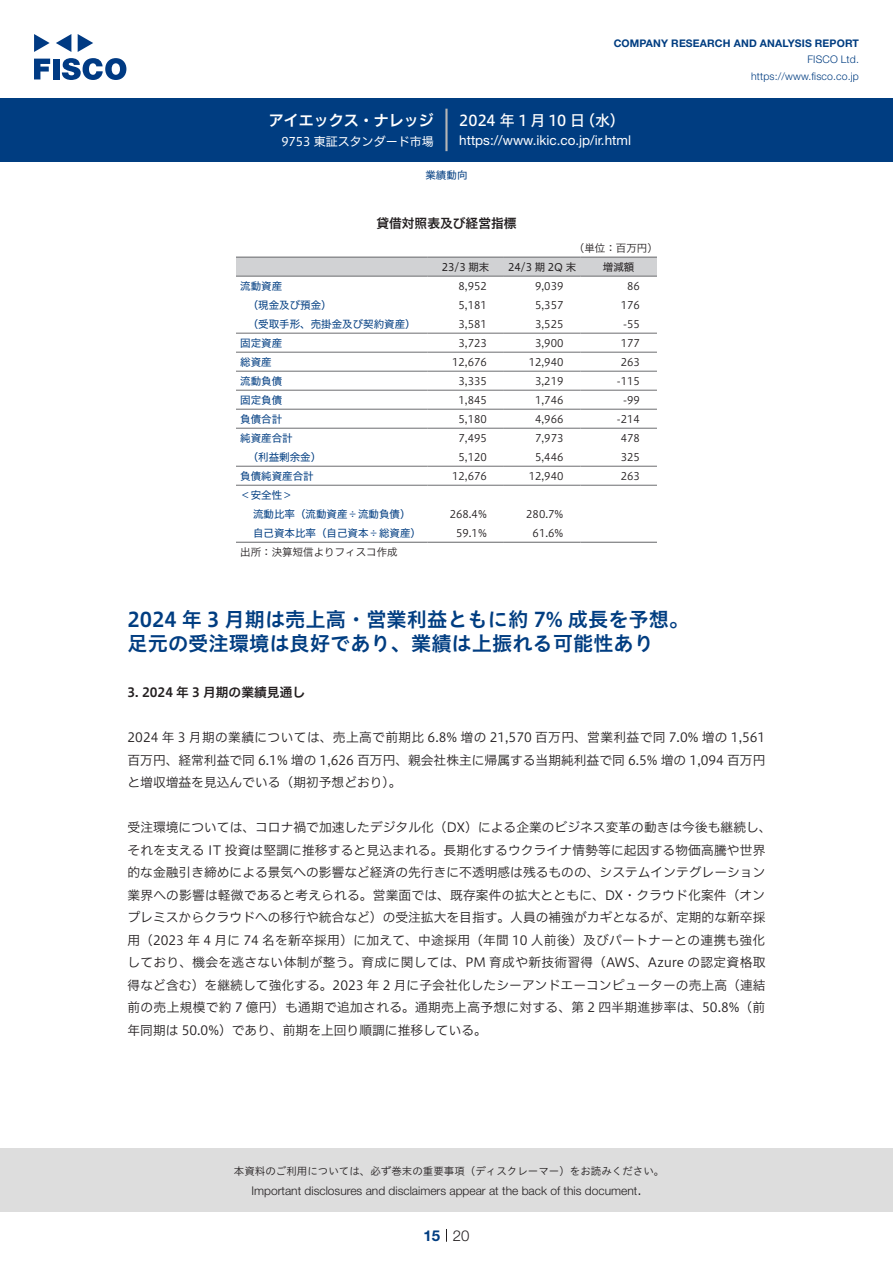
<style>
.page{position:relative;width:893px;height:1263px;background:#fff}
.page>*{position:absolute;margin:0;border:0;box-sizing:border-box;transform-origin:0 0}
.t1{font:20.25px/24px "Hiragino UD Sans Std W6";color:#003d81}
.t2{font:15px "Hiragino UD Sans F Std N W5";color:#fff}
.t3{font:15px "Hiragino UD Sans F Std N W6";color:#fff}
.t4{font:300 15px "Helvetica Neue LT Std";color:#231f20}
.t5{font:700 15px "Helvetica Neue LT Std";color:#003d81}
.t6{font:13.5px "Helvetica Neue LT Std";color:#fff}
.t7{font:12.75px/22.5px "Hiragino UD Sans F Std N W3";letter-spacing:.005em;color:#231f20;text-align:justify}
.t8{font:12.75px "Hiragino UD Sans F Std N W6";color:#231f20}
.t9{font:300 12px "Helvetica Neue LT Std";color:#231f20}
.t10{font:12px "Hiragino UD Sans F Std N W4";color:#fff}
.t11{font:10.5px "Hiragino UD Sans F Std N W3";color:#231f20}
.t12{font:10.5px/19px "Hiragino UD Sans F Std N W4";color:#003d81}
.t13{font:10.5px "Hiragino UD Sans Std W3";color:#231f20}
.t14{font:700 10.5px "Helvetica Neue LT Std";letter-spacing:.015em;color:#003d81}
.t15{font:300 10.5px/16.5px "Helvetica Neue LT Std";letter-spacing:.015em;color:#003d81;text-align:right}
.t16{font:10.5px "Hiragino UD Sans F Std N W4";color:#231f20}
</style>
<div class="page">
<div style="left:0;top:1148px;width:893px;height:64px;background:#ddd"></div>
<svg style="left:34px;top:59px;width:16px;height:20px"></svg>
<div style="left:53px;top:59px;width:6px;height:20px;background:#003a83"></div>
<svg style="left:62px;top:58px;width:64px;height:22px"></svg>
<svg style="left:34px;top:34px;width:16px;height:18px"></svg>
<svg style="left:78px;top:34px;width:15px;height:18px"></svg>
<svg style="left:56px;top:34px;width:15px;height:18px"></svg>
<div style="left:0;top:98px;width:893px;height:64px;background:#003d81"></div>
<hr style="left:445px;top:109px;width:3px;height:42px;background:#b5b5b6">
<svg style="left:446px;top:1229px;width:1px;height:13px"></svg>
<div style="left:236px;top:258px;width:421px;height:18px;background:#d1d2d4"></div>
<hr style="left:236px;top:276px;width:191px;height:1px;background:#6c6d70">
<hr style="left:427px;top:276px;width:77px;height:1px;background:#6c6d70">
<hr style="left:504px;top:276px;width:76px;height:1px;background:#6c6d70">
<hr style="left:580px;top:276px;width:77px;height:1px;background:#6c6d70">
<hr style="left:236px;top:333px;width:191px;height:1px;background:#6c6d70">
<hr style="left:427px;top:333px;width:77px;height:1px;background:#6c6d70">
<hr style="left:504px;top:333px;width:76px;height:1px;background:#6c6d70">
<hr style="left:580px;top:333px;width:77px;height:1px;background:#6c6d70">
<hr style="left:236px;top:352px;width:191px;height:1px;background:#6c6d70">
<hr style="left:427px;top:352px;width:77px;height:1px;background:#6c6d70">
<hr style="left:504px;top:352px;width:76px;height:1px;background:#6c6d70">
<hr style="left:580px;top:352px;width:77px;height:1px;background:#6c6d70">
<hr style="left:236px;top:371px;width:191px;height:1px;background:#6c6d70">
<hr style="left:427px;top:371px;width:77px;height:1px;background:#6c6d70">
<hr style="left:504px;top:371px;width:76px;height:1px;background:#6c6d70">
<hr style="left:580px;top:371px;width:77px;height:1px;background:#6c6d70">
<hr style="left:236px;top:390px;width:191px;height:1px;background:#6c6d70">
<hr style="left:427px;top:390px;width:77px;height:1px;background:#6c6d70">
<hr style="left:504px;top:390px;width:76px;height:1px;background:#6c6d70">
<hr style="left:580px;top:390px;width:77px;height:1px;background:#6c6d70">
<hr style="left:236px;top:409px;width:191px;height:1px;background:#6c6d70">
<hr style="left:427px;top:409px;width:77px;height:1px;background:#6c6d70">
<hr style="left:504px;top:409px;width:76px;height:1px;background:#6c6d70">
<hr style="left:580px;top:409px;width:77px;height:1px;background:#6c6d70">
<hr style="left:236px;top:428px;width:191px;height:1px;background:#6c6d70">
<hr style="left:427px;top:428px;width:77px;height:1px;background:#6c6d70">
<hr style="left:504px;top:428px;width:76px;height:1px;background:#6c6d70">
<hr style="left:580px;top:428px;width:77px;height:1px;background:#6c6d70">
<hr style="left:236px;top:466px;width:191px;height:1px;background:#6c6d70">
<hr style="left:427px;top:466px;width:77px;height:1px;background:#6c6d70">
<hr style="left:504px;top:466px;width:76px;height:1px;background:#6c6d70">
<hr style="left:580px;top:466px;width:77px;height:1px;background:#6c6d70">
<hr style="left:236px;top:485px;width:191px;height:1px;background:#6c6d70">
<hr style="left:427px;top:485px;width:77px;height:1px;background:#6c6d70">
<hr style="left:504px;top:485px;width:76px;height:1px;background:#6c6d70">
<hr style="left:580px;top:485px;width:77px;height:1px;background:#6c6d70">
<hr style="left:236px;top:257px;width:191px;height:1px;background:#6c6d70">
<hr style="left:427px;top:257px;width:77px;height:1px;background:#6c6d70">
<hr style="left:504px;top:257px;width:76px;height:1px;background:#6c6d70">
<hr style="left:580px;top:257px;width:77px;height:1px;background:#6c6d70">
<hr style="left:236px;top:542px;width:191px;height:1px;background:#6c6d70">
<hr style="left:427px;top:542px;width:77px;height:1px;background:#6c6d70">
<hr style="left:504px;top:542px;width:76px;height:1px;background:#6c6d70">
<hr style="left:580px;top:542px;width:77px;height:1px;background:#6c6d70">
<p class="t3" style="left:269px;top:109px;width:167px">アイエックス・ナレッジ</p>
<p class="t10" style="left:281px;top:132px;width:154px">9753 東証スタンダード市場</p>
<p class="t14" style="left:614px;top:37px;width:247px">COMPANY RESEARCH AND ANALYSIS REPORT</p>
<p class="t15" style="left:751px;top:51px;width:109px">FISCO Ltd. https://www.fisco.co j p.</p>
<p class="t2" style="left:580px;top:109px;width:46px">（水(</p>
<p class="t2" style="left:459px;top:109px;width:127px">2024 年 1 月 10 日</p>
<p class="t6" style="left:459px;top:132px;width:173px">https://www.ikic.co j p. .i r/ html</p>
<p class="t12" style="left:425px;top:165px;width:43px">業績動向</p>
<p class="t8" style="left:376px;top:214px;width:142px">貸借対照表及び経営指標</p>
<p class="t16" style="left:442px;top:259px;width:49px">23/3 期末</p>
<p class="t11" style="left:574px;top:240px;width:85px">（単位：百万円(</p>
<p class="t16" style="left:603px;top:259px;width:33px">増減額</p>
<p class="t16" style="left:508px;top:259px;width:69px">24/3 期 2Q 末</p>
<p class="t12" style="left:240px;top:276px;width:43px">流動資産</p>
<p class="t11" style="left:459px;top:278px;width:30px">8,952</p>
<p class="t11" style="left:535px;top:278px;width:30px">9,039</p>
<p class="t11" style="left:627px;top:278px;width:14px">86</p>
<p class="t12" style="left:248px;top:295px;width:85px">（現金及び預金(</p>
<p class="t11" style="left:459px;top:297px;width:30px">5,181</p>
<p class="t11" style="left:535px;top:297px;width:30px">5,357</p>
<p class="t11" style="left:621px;top:297px;width:21px">176</p>
<p class="t12" style="left:248px;top:314px;width:169px">（受取手形、売掛金及び契約資産(</p>
<p class="t11" style="left:459px;top:316px;width:30px">3,581</p>
<p class="t11" style="left:535px;top:316px;width:30px">3,525</p>
<p class="t11" style="left:623px;top:316px;width:18px">-55</p>
<p class="t12" style="left:240px;top:333px;width:43px">固定資産</p>
<p class="t11" style="left:459px;top:335px;width:30px">3,723</p>
<p class="t11" style="left:535px;top:335px;width:30px">3,900</p>
<p class="t11" style="left:621px;top:335px;width:21px">177</p>
<p class="t12" style="left:240px;top:352px;width:33px">総資産</p>
<p class="t11" style="left:452px;top:354px;width:36px">12,676</p>
<p class="t11" style="left:529px;top:354px;width:36px">12,940</p>
<p class="t11" style="left:621px;top:354px;width:21px">263</p>
<p class="t12" style="left:240px;top:371px;width:43px">流動負債</p>
<p class="t11" style="left:459px;top:373px;width:30px">3,335</p>
<p class="t11" style="left:535px;top:373px;width:30px">3,219</p>
<p class="t11" style="left:617px;top:373px;width:25px">-115</p>
<p class="t12" style="left:240px;top:390px;width:43px">固定負債</p>
<p class="t11" style="left:459px;top:392px;width:30px">1,845</p>
<p class="t11" style="left:535px;top:392px;width:30px">1,746</p>
<p class="t11" style="left:623px;top:392px;width:18px">-99</p>
<p class="t12" style="left:240px;top:409px;width:43px">負債合計</p>
<p class="t11" style="left:459px;top:411px;width:30px">5,180</p>
<p class="t11" style="left:535px;top:411px;width:30px">4,966</p>
<p class="t11" style="left:617px;top:411px;width:25px">-214</p>
<p class="t12" style="left:240px;top:428px;width:54px">純資産合計</p>
<p class="t11" style="left:459px;top:430px;width:30px">7,495</p>
<p class="t11" style="left:535px;top:430px;width:30px">7,973</p>
<p class="t11" style="left:621px;top:430px;width:21px">478</p>
<p class="t12" style="left:248px;top:447px;width:75px">（利益剰余金(</p>
<p class="t11" style="left:459px;top:449px;width:30px">5,120</p>
<p class="t11" style="left:535px;top:449px;width:30px">5,446</p>
<p class="t11" style="left:621px;top:449px;width:21px">325</p>
<p class="t12" style="left:240px;top:466px;width:75px">負債純資産合計＜安全性&lt;</p>
<p class="t11" style="left:452px;top:468px;width:36px">12,676</p>
<p class="t11" style="left:529px;top:468px;width:36px">12,940</p>
<p class="t11" style="left:621px;top:468px;width:21px">263</p>
<p class="t12" style="left:253px;top:504px;width:159px">流動比率（流動資産÷流動負債(</p>
<p class="t11" style="left:450px;top:506px;width:39px">268.4%</p>
<p class="t11" style="left:526px;top:506px;width:39px">280.7%</p>
<p class="t12" style="left:253px;top:523px;width:169px">自己資本比率（自己資本÷総資産(</p>
<p class="t11" style="left:240px;top:544px;width:159px">出所：決算短信よりフィスコ作成</p>
<p class="t11" style="left:456px;top:525px;width:32px">59.1%</p>
<p class="t11" style="left:533px;top:525px;width:32px">61.6%</p>
<h1 class="t1" style="left:128px;top:606px;width:563px">2024 年 3 月期は売上高・営業利益ともに約 7% 成長を予想。足元の受注環境は良好であり、業績は上振れる可能性あり</h1>
<p class="t8" style="left:128px;top:682px;width:179px">3. 2024 年 3 月期の業績見通し</p>
<p class="t7" style="left:128px;top:725px;width:639px">2024 年 3 月期の業績については、売上高で前期比 6.8% 増の 21,570 百万円、営業利益で同 7.0% 増の 1,561百万円、経常利益で同 6.1% 増の 1,626 百万円、親会社株主に帰属する当期純利益で同 6.5% 増の 1,094 百万円と増収増益を見込んでいる（期初予想どおり。(</p>
<p class="t7" style="left:128px;top:815px;width:645px;text-align:left">受注環境については、コロナ禍で加速したデジタル化（DX）による企業のビジネス変革の動きは今後も継続し、それを支える IT 投資は堅調に推移すると見込まれる。長期化するウクライナ情勢等に起因する物価高騰や世界的な金融引き締めによる景気への影響など経済の先行きに不透明感は残るものの、システムインテグレーション業界への影響は軽微であると考えられる。営業面では、既存案件の拡大とともに、DX・クラウド化案件（オンプレミスからクラウドへの移行や統合など）の受注拡大を目指す。人員の補強がカギとなるが、定期的な新卒採用（2023 年 4 月に 74 名を新卒採用）に加えて、中途採用（年間 10 人前後）及びパートナーとの連携も強化しており、機会を逃さない体制が整う。育成に関しては、PM 育成や新技術習得（AWS、Azure の認定資格取得など含む）を継続して強化する。2023 年 2 月に子会社化したシーアンドエーコンピューターの売上高（連結前の売上規模で約 7 億円）も通期で追加される。通期売上高予想に対する、第 2 四半期進捗率は、50.8%（前年同期は 50.0%）であり、前期を上回り順調に推移している。</p>
<p class="t13" style="left:234px;top:1163px;width:432px">本資料のご利用については、必ず巻末の重要事項（ディスクレーマー）をお読みください。</p>
<p class="t4" style="left:637px;top:1180px;width:6px">.</p>
<p class="t9" style="left:251px;top:1183px;width:387px">Important disclosures and disclaimers appear at the back of this document</p>
<p class="t5" style="left:423px;top:1226px;width:18px">15</p>
<p class="t4" style="left:453px;top:1226px;width:18px">20</p>
</div>
